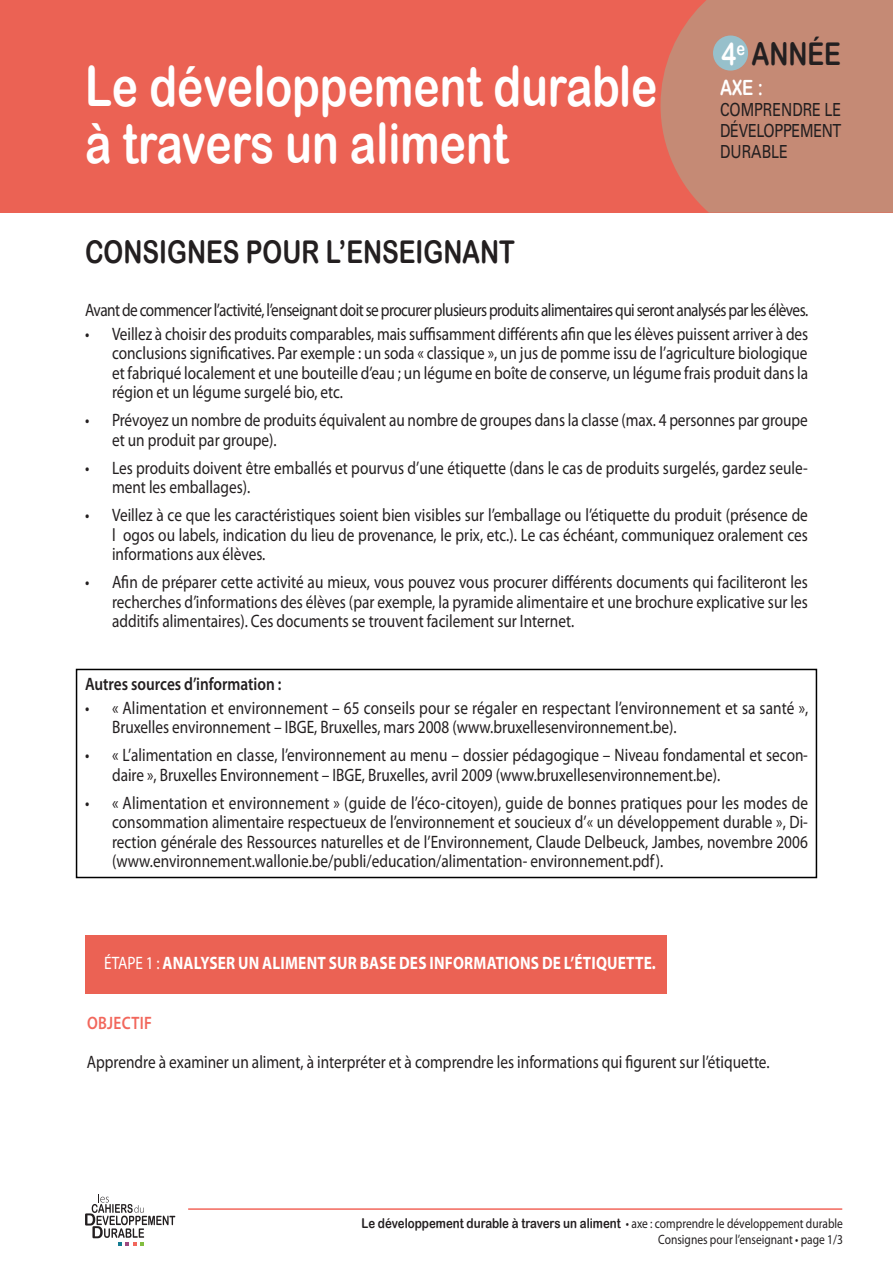
<style>
.page{position:relative;width:893px;height:1263px;background:#fff}
.page>*{position:absolute;margin:0;border:0;box-sizing:border-box;transform-origin:0 0}
.t1{font:55.5px/57px "Arial Rounded MT Bold";color:#fff;scale:.8 1}
.t2{font:31.35px "Arial Rounded MT Bold";color:#231f20;scale:.8 1}
.t3{font:21px "Arial Rounded MT Bold";color:#fff;scale:.8 1}
.t4{font:18px/19.5px "Myriad Pro";color:#231f20;text-align:justify;scale:.85 1}
.t5{font:18px "Myriad Pro";letter-spacing:-.035em;color:#231f20;scale:.85 1}
.t6{font:700 18px "Myriad Pro";letter-spacing:.015em;color:#fff;scale:.85 1}
.t7{font:18px/21px "Univers LT Std";letter-spacing:-.005em;color:#231f20;scale:.8 1}
.t8{font:600 18px "Myriad Pro";color:#231f20;scale:.85 1}
.t9{font:600 18px "Myriad Pro";letter-spacing:.02em;color:#f2675c;scale:.85 1}
.t10{font:13.5px "Arial Rounded MT Bold";color:#231f20;scale:.85 1}
.t11{font:13.5px "Myriad Pro";color:#231f20;scale:.85 1}
.s1{color:#fff}
.s2{font-weight:400}
.s3{font-family:"Myriad Pro"}
</style>
<div class="page">
<hr style="left:188px;top:1208px;width:654px;height:2px;background:#f2675c">
<svg style="left:85px;top:1194px;width:90px;height:52px"></svg>
<div style="left:0;top:0;width:893px;height:213px;background:#eb6254"></div>
<svg style="left:660px;top:0;width:233px;height:213px;background:#c98571"></svg>
<div style="left:710px;top:28px;width:143px;height:141px;background:#c58a75"></div>
<div style="left:713px;top:36px;width:35px;height:35px;background:#97c0cb;border-radius:50%"></div>
<div style="left:76px;top:669px;width:741px;height:209px;border:2px solid #000"></div>
<div style="left:85px;top:935px;width:581px;height:59px;background:#eb6254"></div>
<p class="t1" style="left:85px;top:57px;width:717px">Le développement durable à travers un aliment</p>
<p class="t2" style="left:85px;top:233px;width:539px">CONSIGNES POUR L’ENSEIGNANT</p>
<p class="t2" style="left:721px;top:36px;width:151px"><span class="s1">4</span><sup>e</sup> ANNÉE</p>
<p class="t3" style="left:720px;top:75px;width:55px">AXE :</p>
<p class="t7" style="left:720px;top:99px;width:153px">COMPRENDRE LE<br>DÉVELOPPEMENT</p>
<p class="t7" style="left:720px;top:141px;width:87px">DURABLE</p>
<p class="t5" style="left:85px;top:299px;width:852px">Avant de commencer l’activité, l’enseignant doit se procurer plusieurs produits alimentaires qui seront analysés par les élèves.</p>
<p class="t4" style="left:112px;top:324px;width:820px;text-indent:-27px">• Veillez à choisir des produits comparables, mais suffisamment différents afin que les élèves puissent arriver à des conclusions significatives. Par exemple : un soda « classique », un jus de pomme issu de l’agriculture biologique et fabriqué localement et une bouteille d’eau ; un légume en boîte de conserve, un légume frais produit dans la région et un légume surgelé bio, etc.</p>
<p class="t4" style="left:112px;top:410px;width:820px;text-indent:-27px">• Prévoyez un nombre de produits équivalent au nombre de groupes dans la classe (max. 4 personnes par groupe et un produit par groupe).</p>
<p class="t4" style="left:112px;top:458px;width:820px;text-indent:-27px">• Les produits doivent être emballés et pourvus d’une étiquette (dans le cas de produits surgelés, gardez seule&shy;ment les emballages).</p>
<p class="t4" style="left:112px;top:505px;width:820px;text-indent:-27px">• Veillez à ce que les caractéristiques soient bien visibles sur l’emballage ou l’étiquette du produit (présence de l ogos ou labels, indication du lieu de provenance, le prix, etc.). Le cas échéant, communiquez oralement ces informations aux élèves.</p>
<p class="t4" style="left:112px;top:572px;width:820px;text-indent:-27px">• Afin de préparer cette activité au mieux, vous pouvez vous procurer différents documents qui faciliteront les recherches d’informations des élèves (par exemple, la pyramide alimentaire et une brochure explicative sur les additifs alimentaires). Ces documents se trouvent facilement sur Internet.</p>
<p class="t8" style="left:85px;top:672px;width:233px">Autres sources d’information :</p>
<p class="t4" style="left:112px;top:698px;width:821px;text-indent:-27px">• « Alimentation et environnement – 65 conseils pour se régaler en respectant l’environnement et sa santé »,<br>Bruxelles environnement – IBGE, Bruxelles, mars 2008 (www.bruxellesenvironnement.be).</p>
<p class="t4" style="left:112px;top:745px;width:820px;text-indent:-27px">• « L’alimentation en classe, l’environnement au menu – dossier pédagogique – Niveau fondamental et secon&shy;daire », Bruxelles Environnement – IBGE, Bruxelles, avril 2009 (www.bruxellesenvironnement.be).</p>
<p class="t4" style="left:112px;top:793px;width:820px;text-indent:-27px">• « Alimentation et environnement » (guide de l’éco-citoyen), guide de bonnes pratiques pour les modes de consommation alimentaire respectueux de l’environnement et soucieux d’« un développement durable », Di&shy;rection générale des Ressources naturelles et de l’Environnement, Claude Delbeuck, Jambes, novembre 2006 (www.environnement.wallonie.be/publi/education/alimentation- environnement.pdf).</p>
<p class="t6" style="left:104px;top:951px;width:651px"><span class="s2">ÉTAPE 1 :</span> ANALYSER UN ALIMENT SUR BASE DES INFORMATIONS DE L’ÉTIQUETTE.</p>
<p class="t9" style="left:87px;top:1011px;width:78px">OBJECTIF</p>
<p class="t4" style="left:87px;top:1052px;width:805px">Apprendre à examiner un aliment, à interpréter et à comprendre les informations qui figurent sur l’étiquette.</p>
<p class="t10" style="left:361px;top:1215px;width:568px">Le développement durable à travers un aliment <span class="s3">• axe : comprendre le développement durable</span></p>
<p class="t11" style="left:658px;top:1231px;width:219px">Consignes pour l’enseignant • page 1/3</p>
</div>
